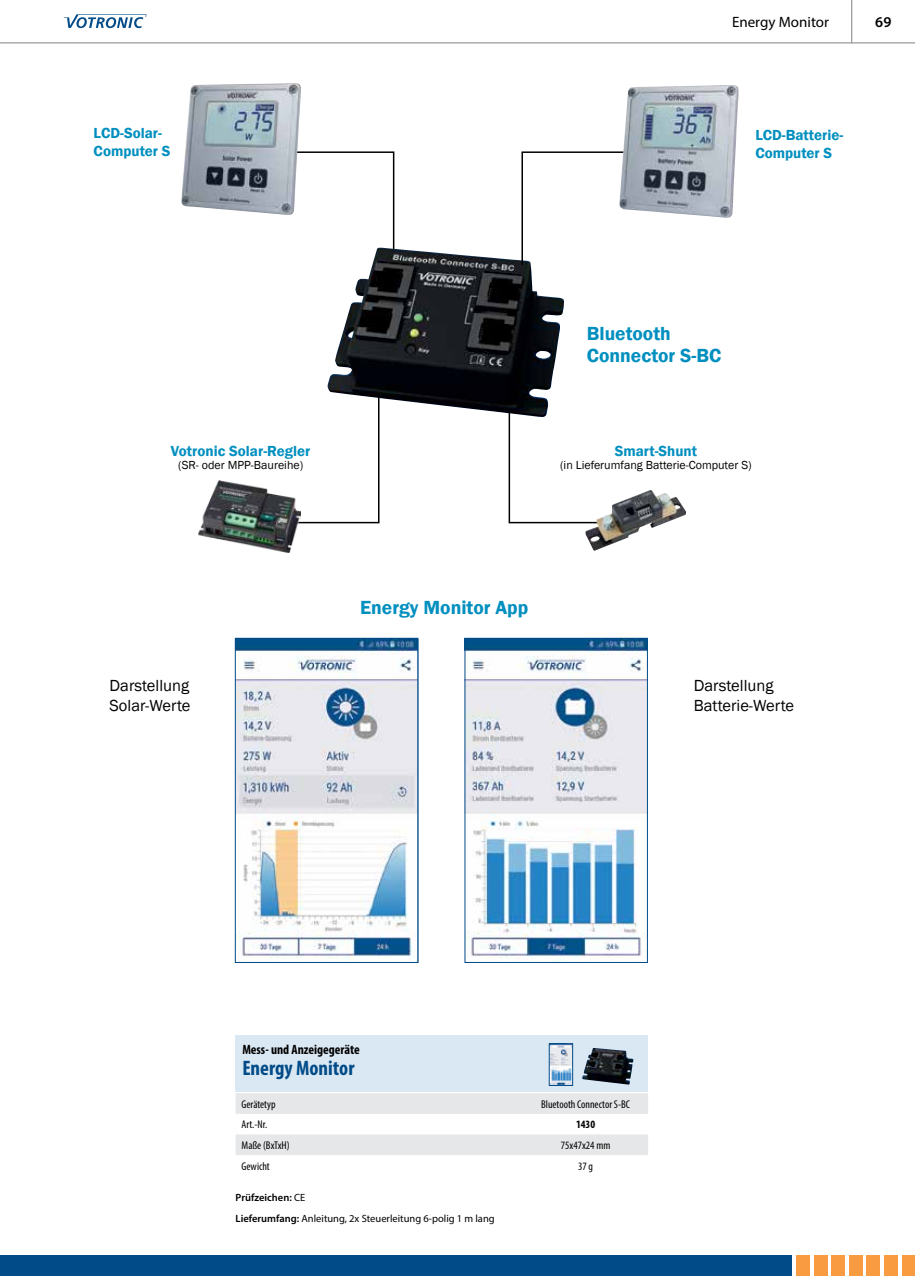
<style>
.page{position:relative;width:915px;height:1276px;background:#fff}
.page>*{position:absolute;margin:0;border:0;box-sizing:border-box;transform-origin:0 0}
.t1{font:700 condensed 21px "Myriad Pro";color:#004b88}
.t2{font:600 19.5px/22.5px "Franklin Gothic";color:#008fbf}
.t3{font:16.5px/19.5px "Franklin Gothic";color:#000}
.t4{font:600 15px/18px "Franklin Gothic";color:#008fbf}
.t5{font:15px "Myriad Pro";color:#000}
.t6{font:600 15px "Myriad Pro";color:#000}
.t7{font:700 condensed 13.5px "Myriad Pro";color:#000}
.t8{font:12px "Franklin Gothic";color:#000}
.t9{font:condensed 11.25px "Myriad Pro";color:#000}
.t10{font:700 condensed 11.25px "Myriad Pro";color:#000}
.t11{font:10.5px/21px "Myriad Pro";color:#000}
.s1{font-weight:600}
</style>
<div class="page">
<div style="left:796px;top:1254px;width:13px;height:22px;background:#f89b41"></div>
<div style="left:813px;top:1254px;width:13px;height:22px;background:#f89b41"></div>
<div style="left:831px;top:1254px;width:13px;height:22px;background:#f89b41"></div>
<div style="left:848px;top:1254px;width:13px;height:22px;background:#f89b41"></div>
<div style="left:866px;top:1254px;width:13px;height:22px;background:#f89b41"></div>
<div style="left:883px;top:1254px;width:14px;height:22px;background:#f89b41"></div>
<div style="left:901px;top:1254px;width:13px;height:22px;background:#f89b41"></div>
<div style="left:0;top:1254px;width:791px;height:22px;background:#004b88"></div>
<hr style="left:0;top:43px;width:914px;height:1px;background:#808285">
<hr style="left:851px;top:0;width:1px;height:43px;background:#808285">
<svg style="left:64px;top:14px;width:82px;height:14px"></svg>
<div style="left:235px;top:1035px;width:413px;height:56px;background:#dae8f3"></div>
<svg style="left:236px;top:1093px;width:412px;height:62px"></svg>
<img style="left:582px;top:1048px;width:51px;height:36px">
<svg style="left:300px;top:417px;width:80px;height:107px"></svg>
<img style="left:198px;top:480px;width:102px;height:73px">
<svg style="left:508px;top:417px;width:77px;height:107px"></svg>
<img style="left:585px;top:490px;width:101px;height:61px">
<svg style="left:301px;top:151px;width:94px;height:97px"></svg>
<img style="left:327px;top:248px;width:237px;height:169px">
<img style="left:181px;top:83px;width:120px;height:132px">
<svg style="left:520px;top:151px;width:99px;height:115px"></svg>
<img style="left:619px;top:85px;width:119px;height:133px">
<img style="left:237px;top:640px;width:179px;height:321px">
<div style="left:235px;top:638px;width:183px;height:325px;border:1px solid #004b88"></div>
<img style="left:466px;top:640px;width:179px;height:321px">
<div style="left:464px;top:638px;width:183px;height:325px;border:1px solid #004b88"></div>
<img style="left:551px;top:1046px;width:19px;height:37px">
<p class="t5" style="left:731px;top:13px;width:98px">Energy Monitor</p>
<p class="t6" style="left:875px;top:12px;width:18px">69</p>
<p class="t4" style="left:94px;top:124px;width:78px">LCD-Solar-<br>Computer S</p>
<p class="t4" style="left:755px;top:126px;width:89px">LCD-Batterie-<br>Computer S</p>
<p class="t4" style="left:171px;top:442px;width:141px">Votronic Solar-Regler</p>
<p class="t8" style="left:178px;top:458px;width:127px">(SR- oder MPP-Baureihe)</p>
<h2 class="t2" style="left:586px;top:322px;width:136px">Bluetooth<br>Connector S-BC</h2>
<p class="t4" style="left:614px;top:442px;width:84px">Smart-Shunt</p>
<p class="t8" style="left:560px;top:458px;width:193px">(in Lieferumfang Batterie-Computer S)</p>
<p class="t3" style="left:109px;top:676px;width:82px">Darstellung<br>Solar-Werte</p>
<h2 class="t2" style="left:360px;top:596px;width:170px">Energy Monitor App</h2>
<p class="t3" style="left:693px;top:676px;width:102px">Darstellung<br>Batterie-Werte</p>
<p class="t7" style="left:242px;top:1041px;width:119px">Mess- und Anzeigegeräte</p>
<h1 class="t1" style="left:242px;top:1055px;width:114px">Energy Monitor</h1>
<p class="t9" style="left:241px;top:1097px;width:35px">Gerätetyp</p>
<p class="t9" style="left:541px;top:1097px;width:90px">Bluetooth Connector S-BC</p>
<p class="t9" style="left:241px;top:1117px;width:27px">Art.-Nr.</p>
<p class="t10" style="left:576px;top:1117px;width:21px">1430</p>
<p class="t9" style="left:241px;top:1138px;width:49px">Maße (BxTxH)</p>
<p class="t9" style="left:560px;top:1138px;width:51px">75x47x24 mm</p>
<p class="t9" style="left:241px;top:1159px;width:30px">Gewicht</p>
<p class="t9" style="left:578px;top:1159px;width:16px">37 g</p>
<p class="t11" style="left:235px;top:1186px;width:260px"><span class="s1">Prüfzeichen:</span> CE<br><span class="s1">Lieferumfang:</span> Anleitung, 2x Steuerleitung 6-polig 1 m lang</p>
</div>
